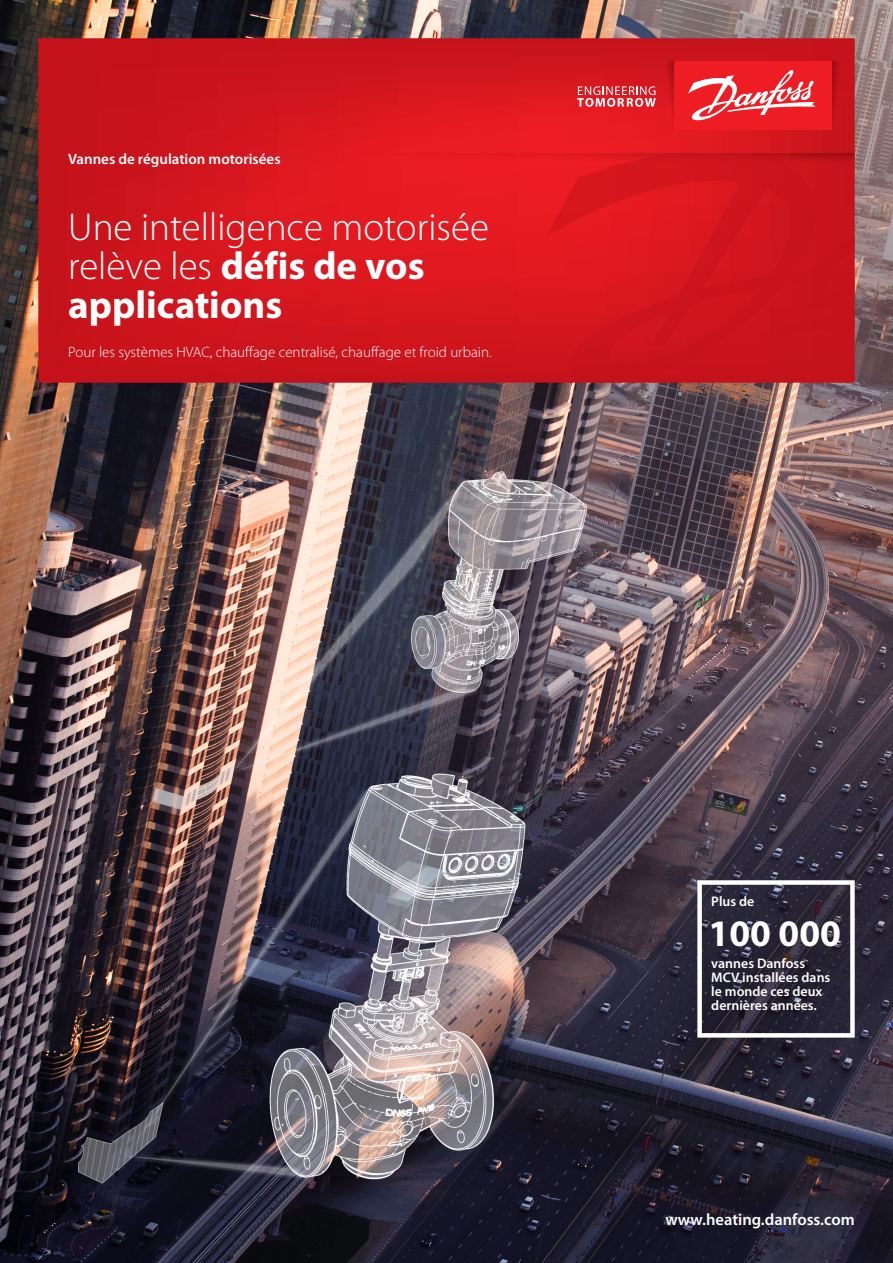
<style>
.page{position:relative;width:893px;height:1263px;background:#fff}
.page>*{position:absolute;margin:0;border:0;box-sizing:border-box;transform-origin:0 0}
.t1{font:300 39px/39px "Myriad Pro";color:#fff}
.t2{font:700 37.5px "Myriad Pro";color:#fff}
.t3{font:600 16.5px "Myriad Pro";color:#fff}
.t4{font:300 15px "Myriad Pro";color:#fff}
.t5{font:600 15px "Myriad Pro";color:#fff}
.t6{font:600 13.8px/13.8px "Myriad Pro";color:#fff}
.s1{font-weight:700}
</style>
<div class="page">
<img style="left:0;top:0;width:893px;height:1263px">
<svg style="left:38px;top:38px;width:817px;height:345px;background:#d3161d"></svg>
<svg style="left:832px;top:61px;width:12px;height:69px"></svg>
<div style="left:358px;top:153px;width:497px;height:13px;background:#e81b21"></div>
<div style="left:674px;top:61px;width:158px;height:69px;background:#ee1d23"></div>
<svg style="left:577px;top:61px;width:97px;height:69px;background:#dd2b32"></svg>
<svg style="left:688px;top:70px;width:128px;height:51px"></svg>
<svg style="left:547px;top:153px;width:308px;height:230px;background:#d0151d"></svg>
<div style="left:697px;top:880px;width:158px;height:157px;border:4px solid #fff"></div>
<p class="t5" style="left:68px;top:150px;width:214px">Vannes de régulation motorisées</p>
<h1 class="t1" style="left:68px;top:208px;width:422px">Une intelligence motorisée relève les <span class="s1">défis de vos applications</span></h1>
<p class="t4" style="left:68px;top:344px;width:425px">Pour les systèmes HVAC, chauffage centralisé, chauffage et froid urbain.</p>
<p class="t6" style="left:711px;top:894px;width:45px">Plus de</p>
<h2 class="t2" style="left:709px;top:909px;width:134px">100 000</h2>
<p class="t6" style="left:711px;top:956px;width:121px">vannes Danfoss<br>MCV installées dans le monde ces deux dernières années.</p>
<p class="t3" style="left:665px;top:1209px;width:191px">www.heating.danfoss.com</p>
</div>
